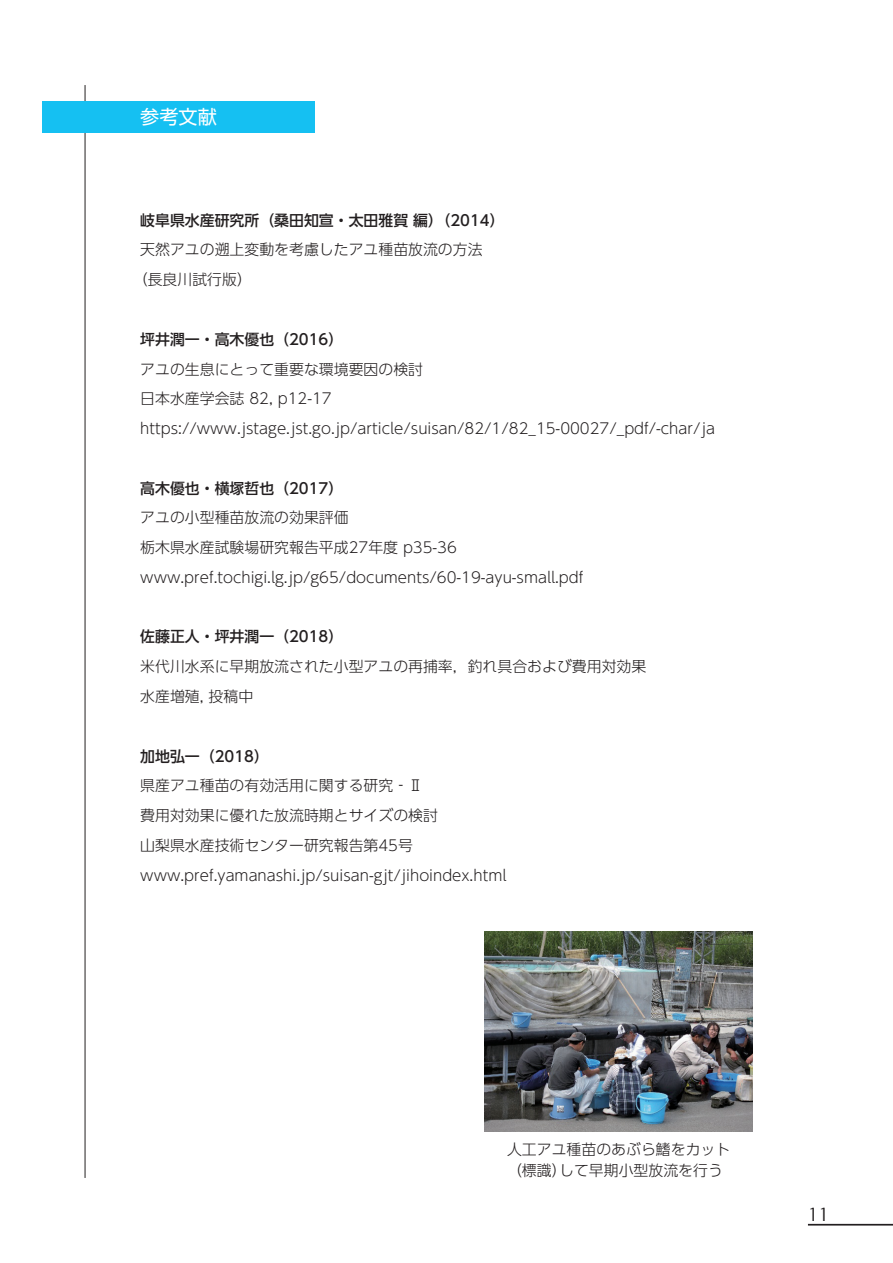
<style>
.page{position:relative;width:893px;height:1263px;background:#fff}
.page>*{position:absolute;margin:0;border:0;box-sizing:border-box;transform-origin:0 0}
.t1{font:19.2px "UD Shin Go Pro";color:#fff}
.t2{font:16.95px "Folk Pro";color:#231f20}
.t3{font:300 14.85px/29.7px "UD Shin Go Pro";color:#231f20}
.t4{font:500 14.85px "UD Shin Go Pro";color:#231f20}
</style>
<div class="page">
<hr style="left:85px;top:85px;width:1px;height:1093px;background:#231f20">
<div style="left:43px;top:101px;width:272px;height:32px;background:#15c0f2"></div>
<img style="left:485px;top:931px;width:268px;height:200px">
<hr style="left:808px;top:1224px;width:85px;height:1px;background:#231f20">
<p class="t1" style="left:140px;top:101px;width:78px">参考文献</p>
<p class="t4" style="left:140px;top:208px;width:366px">岐阜県水産研究所（桑田知宣・太田雅賀 編）（2014）</p>
<p class="t3" style="left:133px;top:234px;width:351px;text-indent:7px">天然アユの遡上変動を考慮したアユ種苗放流の方法（長良川試行版）</p>
<p class="t4" style="left:140px;top:327px;width:204px">坪井潤一・高木優也（2016）</p>
<p class="t3" style="left:140px;top:353px;width:576px">アユの生息にとって重要な環境要因の検討<br>日本水産学会誌 82, p12-17 https://www.jstage.jst.go.jp/article/suisan/82/1/82_15-00027/_pdf/-char/ja</p>
<p class="t4" style="left:140px;top:476px;width:204px">高木優也・横塚哲也（2017）</p>
<p class="t3" style="left:140px;top:502px;width:445px">アユの小型種苗放流の効果評価<br>栃木県水産試験場研究報告平成27年度 p35-36 www.pref.tochigi.lg.jp/g65/documents/60-19-ayu-small.pdf</p>
<p class="t4" style="left:140px;top:625px;width:204px">佐藤正人・坪井潤一（2018）</p>
<p class="t3" style="left:140px;top:651px;width:507px">米代川水系に早期放流された小型アユの再捕率，釣れ具合および費用対効果水産増殖, 投稿中</p>
<p class="t4" style="left:140px;top:744px;width:130px">加地弘一（2018）</p>
<p class="t3" style="left:140px;top:770px;width:368px">県産アユ種苗の有効活用に関する研究‐Ⅱ　<br>費用対効果に優れた放流時期とサイズの検討<br>山梨県水産技術センター研究報告第45号www.pref.yamanashi.jp/suisan-gjt/jihoindex.html</p>
<p class="t3" style="left:507px;top:1138px;width:225px;line-height:21.3px">人工アユ種苗のあぶら鰭をカット（標識）して早期小型放流を行う</p>
<p class="t2" style="left:808px;top:1200px;width:23px">11</p>
</div>
